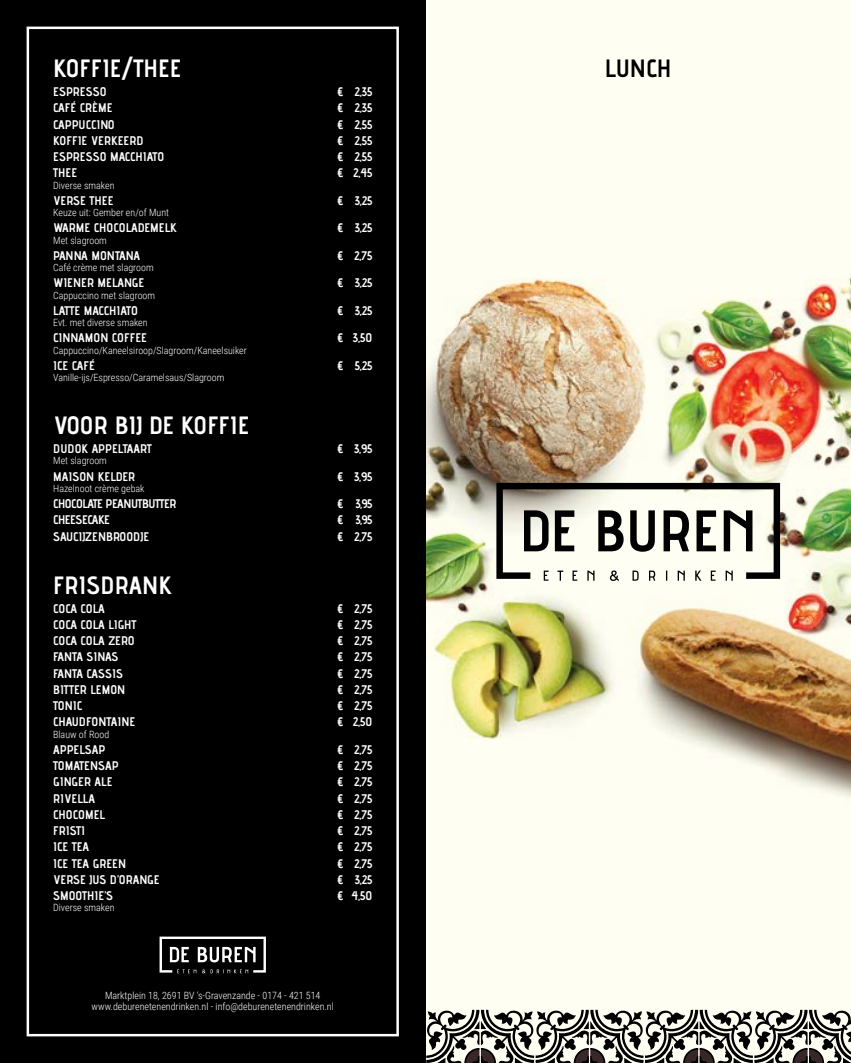
<style>
.page{position:relative;width:851px;height:1063px;background:#fff}
.page>*{position:absolute;margin:0;border:0;box-sizing:border-box;transform-origin:0 0}
.t1{font:700 25px "Advent Pro";color:#fff}
.t2{font:700 25px "Advent Pro";color:#000}
.t3{font:700 12.5px "Advent Pro";color:#fff}
.t4{font:700 12.5px "Advent Pro";letter-spacing:-.04em;color:#fff}
.t5{font:300 10px/11.2px "Roboto Condensed";color:#fff;text-align:center}
</style>
<div class="page">
<img style="left:425px;top:0;width:425px;height:1010px">
<div style="left:0;top:0;width:425px;height:1063px;background:#000"></div>
<div style="left:27px;top:27px;width:372px;height:1009px;border:2px solid #fff"></div>
<svg style="left:496px;top:483px;width:284px;height:98px"></svg>
<svg style="left:425px;top:1010px;width:425px;height:53px"></svg>
<svg style="left:159px;top:937px;width:107px;height:36px"></svg>
<h1 class="t1" style="left:53px;top:53px;width:130px">KOFFIE/THEE</h1>
<p class="t3" style="left:53px;top:84px;width:55px">ESPRESSO</p>
<p class="t3" style="left:337px;top:84px;width:37px">€ 2,35</p>
<p class="t3" style="left:53px;top:100px;width:61px">CAFÉ CRÈME</p>
<p class="t3" style="left:337px;top:100px;width:37px">€ 2,35</p>
<p class="t3" style="left:53px;top:116px;width:63px">CAPPUCCINO</p>
<p class="t3" style="left:337px;top:116px;width:37px">€ 2,55</p>
<p class="t3" style="left:53px;top:133px;width:92px">KOFFIE VERKEERD</p>
<p class="t3" style="left:337px;top:133px;width:37px">€ 2,55</p>
<p class="t3" style="left:53px;top:149px;width:112px">ESPRESSO MACCHIATO</p>
<p class="t3" style="left:337px;top:149px;width:37px">€ 2,55</p>
<p class="t3" style="left:53px;top:165px;width:25px">THEE</p>
<p class="t3" style="left:337px;top:165px;width:37px">€ 2,45</p>
<p class="t5" style="left:53px;top:179px;width:63px">Diverse smaken</p>
<p class="t3" style="left:53px;top:193px;width:62px">VERSE THEE</p>
<p class="t3" style="left:337px;top:193px;width:37px">€ 3,25</p>
<p class="t5" style="left:53px;top:206px;width:117px">Keuze uit: Gember en/of Munt</p>
<p class="t3" style="left:53px;top:220px;width:125px">WARME CHOCOLADEMELK</p>
<p class="t3" style="left:337px;top:220px;width:37px">€ 3,25</p>
<p class="t5" style="left:53px;top:234px;width:55px">Met slagroom</p>
<p class="t3" style="left:53px;top:248px;width:88px">PANNA MONTANA</p>
<p class="t3" style="left:337px;top:248px;width:37px">€ 2,75</p>
<p class="t5" style="left:53px;top:261px;width:102px">Café crème met slagroom</p>
<p class="t3" style="left:53px;top:275px;width:93px">WIENER MELANGE</p>
<p class="t3" style="left:337px;top:275px;width:37px">€ 3,25</p>
<p class="t5" style="left:53px;top:289px;width:103px">Cappuccino met slagroom</p>
<p class="t3" style="left:53px;top:303px;width:86px">LATTE MACCHIATO</p>
<p class="t3" style="left:337px;top:303px;width:37px">€ 3,25</p>
<p class="t5" style="left:53px;top:316px;width:96px">Evt. met diverse smaken</p>
<p class="t3" style="left:53px;top:330px;width:95px">CINNAMON COFFEE</p>
<p class="t3" style="left:337px;top:330px;width:37px">€ 3,50</p>
<p class="t5" style="left:53px;top:344px;width:195px">Cappuccino/Kaneelsiroop/Slagroom/Kaneelsuiker</p>
<p class="t3" style="left:53px;top:358px;width:43px">ICE CAFÉ</p>
<p class="t3" style="left:337px;top:358px;width:37px">€ 5,25</p>
<p class="t5" style="left:53px;top:371px;width:173px">Vanille-ijs/Espresso/Caramelsaus/Slagroom</p>
<h1 class="t1" style="left:53px;top:410px;width:198px">VOOR BIJ DE KOFFIE</h1>
<p class="t3" style="left:53px;top:441px;width:100px">DUDOK APPELTAART</p>
<p class="t3" style="left:337px;top:441px;width:37px">€ 3,95</p>
<p class="t5" style="left:53px;top:455px;width:55px">Met slagroom</p>
<p class="t3" style="left:53px;top:468px;width:84px">MAISON KELDER</p>
<p class="t3" style="left:337px;top:468px;width:37px">€ 3,95</p>
<p class="t5" style="left:53px;top:482px;width:93px">Hazelnoot crème gebak</p>
<p class="t4" style="left:53px;top:496px;width:125px">CHOCOLATE PEANUTBUTTER</p>
<p class="t3" style="left:337px;top:496px;width:37px">€ 3,95</p>
<p class="t4" style="left:53px;top:512px;width:58px">CHEESECAKE</p>
<p class="t3" style="left:337px;top:512px;width:37px">€ 3,95</p>
<p class="t3" style="left:53px;top:528px;width:97px">SAUCIJZENBROODJE</p>
<p class="t3" style="left:337px;top:528px;width:37px">€ 2,75</p>
<h1 class="t1" style="left:53px;top:570px;width:120px">FRISDRANK</h1>
<p class="t3" style="left:53px;top:600px;width:53px">COCA COLA</p>
<p class="t3" style="left:337px;top:600px;width:37px">€ 2,75</p>
<p class="t3" style="left:53px;top:617px;width:85px">COCA COLA LIGHT</p>
<p class="t3" style="left:337px;top:617px;width:37px">€ 2,75</p>
<p class="t3" style="left:53px;top:633px;width:83px">COCA COLA ZERO</p>
<p class="t3" style="left:337px;top:633px;width:37px">€ 2,75</p>
<p class="t3" style="left:53px;top:649px;width:67px">FANTA SINAS</p>
<p class="t3" style="left:337px;top:649px;width:37px">€ 2,75</p>
<p class="t3" style="left:53px;top:665px;width:71px">FANTA CASSIS</p>
<p class="t3" style="left:337px;top:665px;width:37px">€ 2,75</p>
<p class="t3" style="left:53px;top:682px;width:74px">BITTER LEMON</p>
<p class="t3" style="left:337px;top:682px;width:37px">€ 2,75</p>
<p class="t3" style="left:53px;top:698px;width:31px">TONIC</p>
<p class="t3" style="left:337px;top:698px;width:37px">€ 2,75</p>
<p class="t3" style="left:53px;top:714px;width:84px">CHAUDFONTAINE</p>
<p class="t3" style="left:337px;top:714px;width:37px">€ 2,50</p>
<p class="t5" style="left:53px;top:728px;width:58px">Blauw of Rood</p>
<p class="t3" style="left:53px;top:742px;width:54px">APPELSAP</p>
<p class="t3" style="left:337px;top:742px;width:37px">€ 2,75</p>
<p class="t3" style="left:53px;top:758px;width:67px">TOMATENSAP</p>
<p class="t3" style="left:337px;top:758px;width:37px">€ 2,75</p>
<p class="t3" style="left:53px;top:774px;width:61px">GINGER ALE</p>
<p class="t3" style="left:337px;top:774px;width:37px">€ 2,75</p>
<p class="t3" style="left:53px;top:790px;width:43px">RIVELLA</p>
<p class="t3" style="left:337px;top:790px;width:37px">€ 2,75</p>
<p class="t3" style="left:53px;top:807px;width:53px">CHOCOMEL</p>
<p class="t3" style="left:337px;top:807px;width:37px">€ 2,75</p>
<p class="t3" style="left:53px;top:823px;width:34px">FRISTI</p>
<p class="t3" style="left:337px;top:823px;width:37px">€ 2,75</p>
<p class="t3" style="left:53px;top:839px;width:38px">ICE TEA</p>
<p class="t3" style="left:337px;top:839px;width:37px">€ 2,75</p>
<p class="t3" style="left:53px;top:855px;width:74px">ICE TEA GREEN</p>
<p class="t3" style="left:337px;top:855px;width:37px">€ 2,75</p>
<p class="t3" style="left:53px;top:872px;width:108px">VERSE JUS D’ORANGE</p>
<p class="t3" style="left:337px;top:872px;width:37px">€ 3,25</p>
<p class="t3" style="left:53px;top:888px;width:61px">SMOOTHIE’S</p>
<p class="t3" style="left:337px;top:888px;width:37px">€ 4,50</p>
<p class="t5" style="left:53px;top:902px;width:63px">Diverse smaken</p>
<p class="t5" style="left:92px;top:989px;width:244px">Marktplein 18, 2691 BV ‘s-Gravenzande - 0174 - 421 514 www.deburenetenendrinken.nl - info@deburenetenendrinken.nl</p>
<h1 class="t2" style="left:604px;top:53px;width:68px">LUNCH</h1>
</div>
